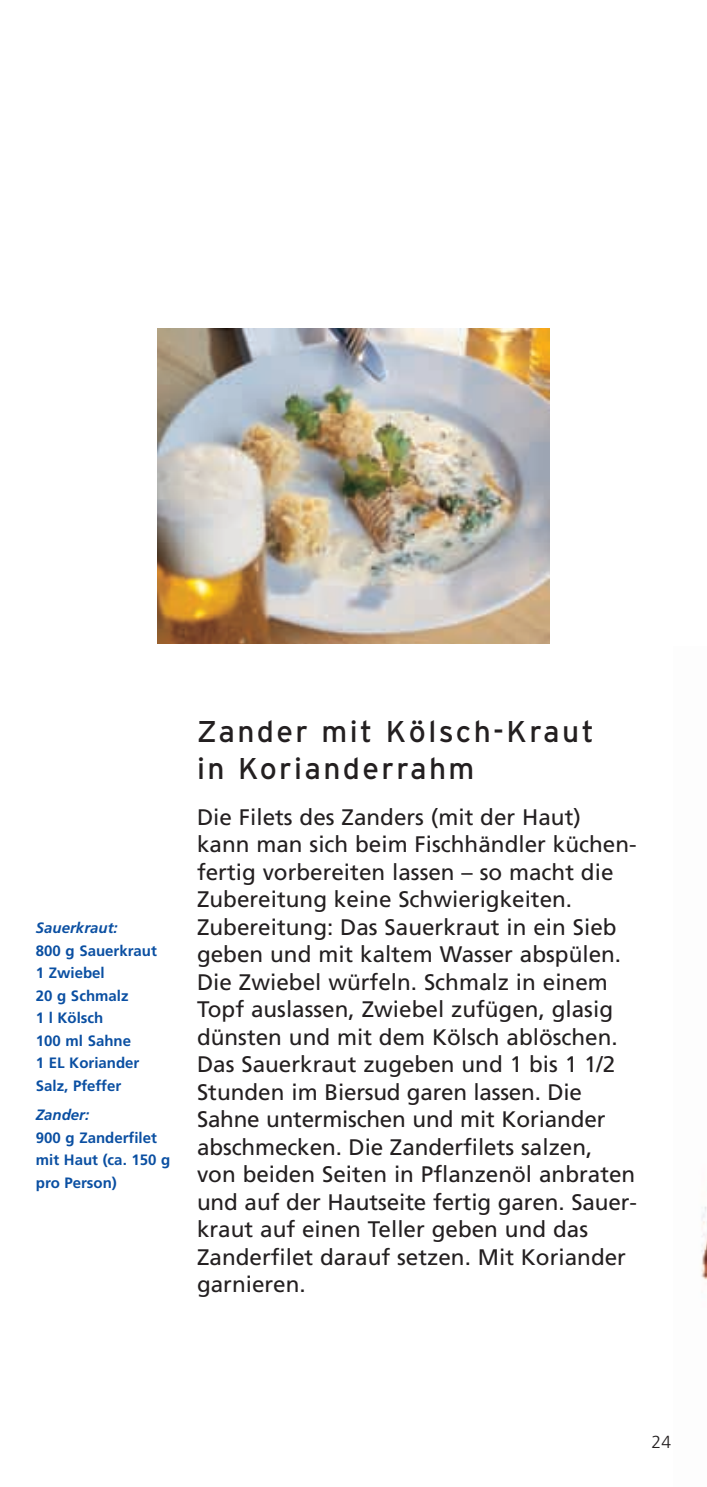
<style>
.page{position:relative;width:707px;height:1487px;background:#fff}
.page>*{position:absolute;margin:0;border:0;box-sizing:border-box;transform-origin:0 0}
.t1{font:30px/37.5px "Interstate";letter-spacing:.08em;color:#231f20}
.t2{font:22.5px/27.5px "Frutiger";color:#231f20}
.t3{font:300 17.5px "Frutiger";color:#231f20}
.t4{font:700 15px/22.5px "Frutiger";color:#0a4fa2}
.t5{font:italic 700 15px "Frutiger";color:#0a4fa2}
</style>
<div class="page">
<svg style="left:157px;top:328px;width:550px;height:952px"></svg>
<p class="t5" style="left:36px;top:922px;width:83px">Sauerkraut:</p>
<p class="t4" style="left:36px;top:940px;width:122px">800 g Sauerkraut<br>1 Zwiebel<br>20 g Schmalz<br>1 l Kölsch<br>100 ml Sahne<br>1 EL Koriander<br>Salz, Pfeffer</p>
<p class="t5" style="left:36px;top:1109px;width:55px">Zander:</p>
<p class="t4" style="left:36px;top:1127px;width:136px">900 g Zanderfilet mit Haut (ca. 150 g pro Person)</p>
<h1 class="t1" style="left:197px;top:715px;width:398px">Zander mit Kölsch-Kraut in Korianderrahm</h1>
<p class="t2" style="left:197px;top:805px;width:441px">Die Filets des Zanders (mit der Haut) kann man sich beim Fischhändler küchen&shy;fertig vorbereiten lassen – so macht die Zubereitung keine Schwierigkeiten.<br>Zubereitung: Das Sauerkraut in ein Sieb geben und mit kaltem Wasser abspülen.<br>Die Zwiebel würfeln. Schmalz in einem Topf auslassen, Zwiebel zufügen, glasig dünsten und mit dem Kölsch ablöschen.<br>Das Sauerkraut zugeben und 1 bis 1 1/2<br>Stunden im Biersud garen lassen. Die Sahne untermischen und mit Koriander abschmecken. Die Zanderfilets salzen,<br>von beiden Seiten in Pflanzenöl anbraten und auf der Hautseite fertig garen. Sauer&shy;kraut auf einen Teller geben und das Zanderfilet darauf setzen. Mit Koriander garnieren.</p>
<p class="t3" style="left:651px;top:1434px;width:21px">24</p>
</div>
